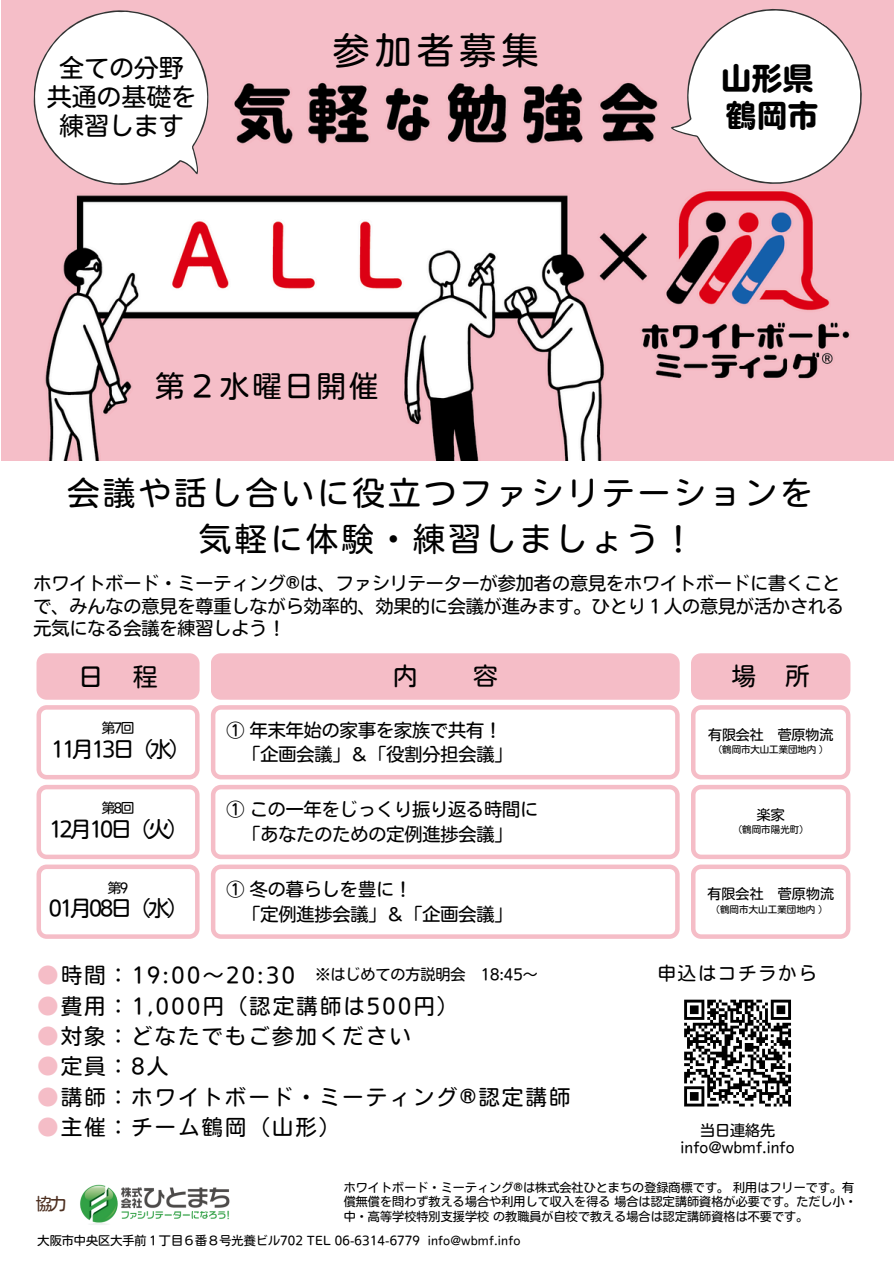
<style>
.page{position:relative;width:894px;height:1264px;background:#fff}
.page>*{position:absolute;margin:0;border:0;box-sizing:border-box;transform-origin:0 0}
.t1{font:36px "Nud Motoya Maru Std W3";letter-spacing:.175em;color:#000}
.t2{font:31.95px/46.2px "Nud Motoya Maru Std W3";letter-spacing:.115em;color:#000;text-align:center}
.t3{font:30.45px/36.3px "Nud Motoya Maru Std W6";color:#000}
.t4{font:28.95px "Nud Motoya Maru Std W3";letter-spacing:.115em;color:#000}
.t5{font:24.45px/29.2px "Nud Motoya Maru Std W3";letter-spacing:.015em;color:#000;text-align:center}
.t6{font:24px "Nud Motoya Maru Std W3";color:#000}
.t7{font:21px "Nud Motoya Maru Std W3";letter-spacing:.115em;color:#000}
.t8{font:18px/24.8px "Nud Motoya Maru Std W3";color:#000}
.t9{font:18px "Nud Motoya Maru Std W3";letter-spacing:.115em;color:#000}
.t10{font:16.5px "Nud Motoya Maru Std W3";color:#4d2f20}
.t11{font:15px/16.8px "Nud Motoya Maru Std W3";color:#000;text-align:center}
.t12{font:13.95px "Nud Motoya Maru Std W3";letter-spacing:.015em;color:#000}
.t13{font:13.5px "Nud Motoya Maru Std W3";letter-spacing:-.11em;color:#000}
.t14{font:12px/14px "Nud Motoya Maru Std W3";letter-spacing:.01em;color:#000}
.t15{font:9.45px "Nud Motoya Maru Std W3";letter-spacing:.015em;color:#000}
.s1{color:#f5bdc7}
</style>
<div class="page">
<img style="left:1px;top:0;width:892px;height:460px">
<img style="left:80px;top:1184px;width:150px;height:41px">
<svg style="left:652px;top:0;width:241px;height:219px;fill:#f5bec8"></svg>
<svg style="left:28px;top:3px;width:188px;height:189px"></svg>
<svg style="left:684px;top:999px;width:107px;height:108px"></svg>
<div style="left:36px;top:653px;width:163px;height:46px;background:#f5bdc7;border-radius:10px"></div>
<div style="left:211px;top:653px;width:468px;height:46px;background:#f5bdc7;border-radius:10px"></div>
<div style="left:690px;top:653px;width:160px;height:46px;background:#f5bdc7;border-radius:10px"></div>
<svg style="left:36px;top:705px;width:163px;height:233px"></svg>
<svg style="left:211px;top:705px;width:468px;height:233px"></svg>
<svg style="left:691px;top:705px;width:159px;height:233px"></svg>
<h6 class="t5" style="left:47px;top:53px;width:150px">全ての分野共通の基礎を練習します</h6>
<h2 class="t1" style="left:333px;top:33px;width:206px">参加者募集</h2>
<h3 class="t4" style="left:155px;top:372px;width:224px">第２水曜日開催</h3>
<h3 class="t3" style="left:720px;top:61px;width:99px">山形県鶴岡市</h3>
<p class="t2" style="left:68px;top:469px;width:746px">会議や話し合いに役⽴つファシリテーションを気軽に体験・練習しましょう！</p>
<h1 class="t8" style="left:33px;top:572px;width:812px;line-height:22.5px">ホワイトボード・ミーティング®︎は、ファシリテーターが参加者の意見をホワイトボードに書くことで、みんなの意見を尊重しながら効率的、効果的に会議が進みます。ひとり１人の意見が活かされる元気になる会議を練習しよう！</h1>
<h6 class="t5" style="left:79px;top:662px;width:19px">日</h6>
<h6 class="t5" style="left:133px;top:662px;width:26px">程</h6>
<h6 class="t6" style="left:393px;top:663px;width:25px">内</h6>
<h6 class="t6" style="left:473px;top:663px;width:25px">容</h6>
<h4 class="t6" style="left:731px;top:663px;width:79px">場 所</h4>
<p class="t13" style="left:102px;top:721px;width:34px">第7回</p>
<p class="t7" style="left:51px;top:738px;width:141px">11月 13日（水）</p>
<p class="t8" style="left:242px;top:717px;width:272px;text-indent:-16px">① 年末年始の家事を家族で共有！「企画会議」＆「役割分担会議」</p>
<p class="t12" style="left:708px;top:727px;width:126px">有限会社 菅原物流</p>
<p class="t15" style="left:712px;top:745px;width:117px">（鶴岡市大山工業団地内）</p>
<p class="t13" style="left:102px;top:801px;width:34px">第8回</p>
<p class="t7" style="left:49px;top:818px;width:141px">12月 10日（火）</p>
<h6 class="t13" style="left:108px;top:881px;width:22px">第9</h6>
<h6 class="t7" style="left:49px;top:898px;width:141px">01月08日（水）</h6>
<p class="t8" style="left:226px;top:797px;width:313px;text-align:center">① この一年をじっくり振り返る時間に「あなたのための定例進捗会議」</p>
<h5 class="t12" style="left:756px;top:807px;width:29px">楽家</h5>
<p class="t15" style="left:732px;top:824px;width:78px">（鶴岡市陽光町）</p>
<p class="t8" style="left:242px;top:876px;width:272px;text-indent:-16px">① 冬の暮らしを豊に！<br>「定例進捗会議」＆「企画会議」</p>
<p class="t12" style="left:707px;top:887px;width:128px">有限会社 菅原物流</p>
<h6 class="t15" style="left:710px;top:904px;width:119px">（鶴岡市大山工業団地内）</h6>
<h4 class="t7" style="left:38px;top:964px;width:259px"><span class="s1">●</span>時間：19:00〜20:30</h4>
<h4 class="t7" style="left:38px;top:995px;width:422px"><span class="s1">●</span>費用：1,000円（認定講師は500円）</h4>
<h4 class="t7" style="left:38px;top:1025px;width:374px"><span class="s1">●</span>対象：どなたでもご参加ください</h4>
<h4 class="t7" style="left:38px;top:1055px;width:131px"><span class="s1">●</span>定員：8人</h4>
<h4 class="t7" style="left:38px;top:1086px;width:534px"><span class="s1">●</span>講師：ホワイトボード・ミーティング®︎認定講師</h4>
<h4 class="t7" style="left:38px;top:1116px;width:304px"><span class="s1">●</span>主催：チーム鶴岡（山形）</h4>
<h6 class="t11" style="left:315px;top:966px;width:222px">※はじめての方説明会 18:45〜</h6>
<h5 class="t9" style="left:657px;top:963px;width:160px">申込はコチラから</h5>
<h4 class="t11" style="left:680px;top:1121px;width:115px">当日連絡先info@wbmf.info</h4>
<h5 class="t14" style="left:343px;top:1180px;width:514px">ホワイトボード・ミーティング®は株式会社ひとまちの登録商標です。利⽤はフリーです。有償無償を問わず教える場合や利⽤して収⼊を得る場合は認定講師資格が必要です。ただし⼩・中・⾼等学校特別⽀援学校の教職員が⾃校で教える場合は認定講師資格は不要です。</h5>
<h5 class="t14" style="left:38px;top:1233px;width:484px">大阪市中央区大手前１丁目６番８号光養ビル702 TEL 06-6314-6779 info@wbmf.info</h5>
<h4 class="t10" style="left:36px;top:1195px;width:31px">協力</h4>
</div>
